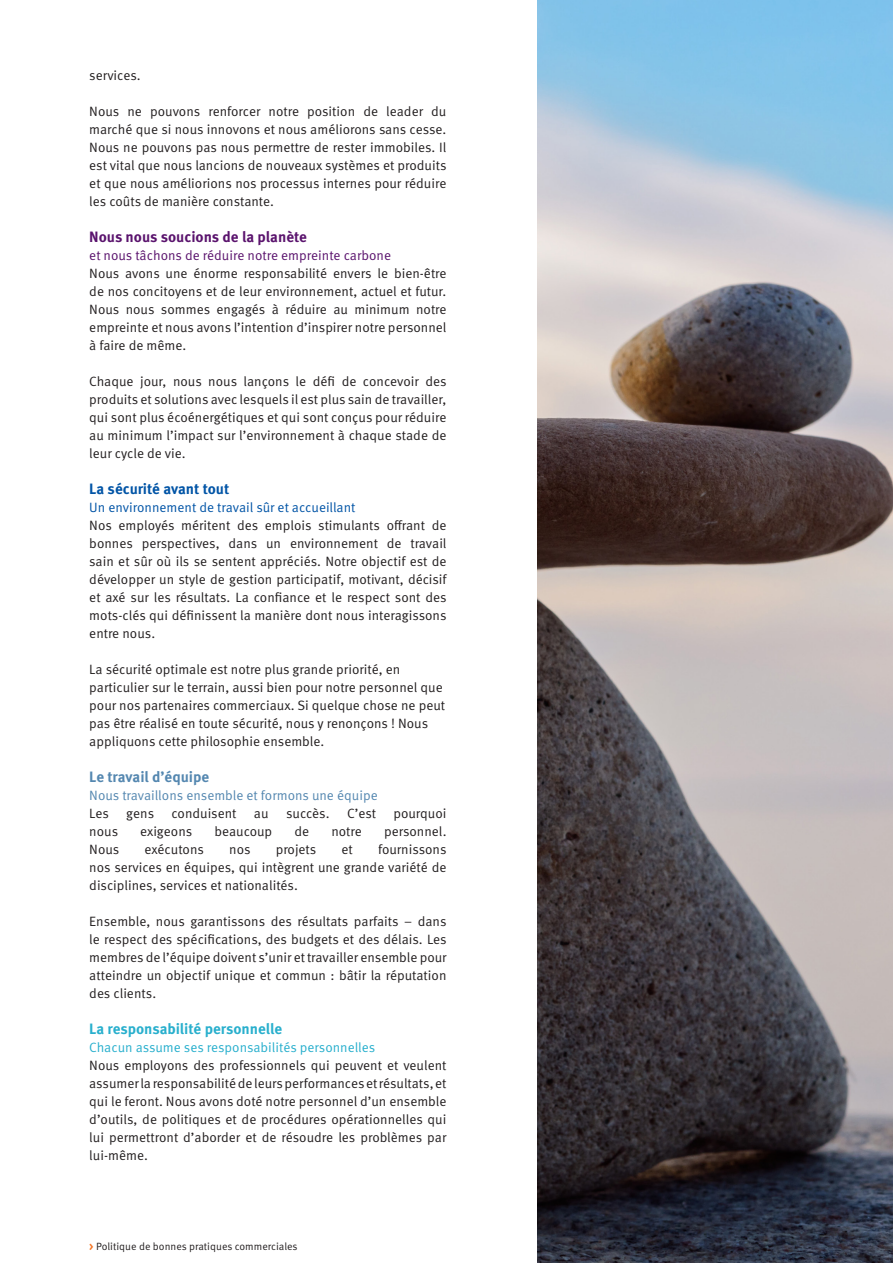
<style>
.page{position:relative;width:893px;height:1263px;background:#fff}
.page>*{position:absolute;margin:0;border:0;box-sizing:border-box;transform-origin:0 0}
.t1{font:700 15px "Meta Pro";color:#5a136d}
.t2{font:700 15px "Meta Pro";color:#28afcd}
.t3{font:700 15px "Meta Pro";color:#0154a6}
.t4{font:700 15px "Meta Pro";color:#5487b0}
.t5{font:13.5px/18px "Meta Pro Norm";color:#231f20;text-align:justify}
.t6{font:13.5px "Meta Pro Norm";color:#5a136d}
.t7{font:13.5px "Meta Pro Norm";letter-spacing:-.005em;color:#28afcd}
.t8{font:13.5px "Meta Pro Norm";color:#5487b0}
.t9{font:13.5px "Meta Pro Norm";color:#0154a6}
.t10{font:10.5px "Meta Pro Norm";color:#231f20}
.s1{font-family:"Meta Pro";font-weight:700;color:#f57523}
</style>
<div class="page">
<img style="left:538px;top:0;width:355px;height:1263px">
<p class="t5" style="left:89px;top:66px;width:53px">services.</p>
<p class="t5" style="left:89px;top:102px;width:359px">Nous ne pouvons renforcer notre position de leader du marché que si nous innovons et nous améliorons sans cesse.<br>Nous ne pouvons pas nous permettre de rester immobiles. Il est vital que nous lancions de nouveaux systèmes et produits et que nous améliorions nos processus internes pour réduire les coûts de manière constante.</p>
<p class="t1" style="left:89px;top:225px;width:219px">Nous nous soucions de la planète</p>
<p class="t6" style="left:89px;top:245px;width:303px">et nous tâchons de réduire notre empreinte carbone</p>
<p class="t5" style="left:89px;top:264px;width:359px">Nous avons une énorme responsabilité envers le bien-être de nos concitoyens et de leur environnement, actuel et futur.<br>Nous nous sommes engagés à réduire au minimum notre empreinte et nous avons l’intention d’inspirer notre personnel à faire de même.</p>
<p class="t5" style="left:89px;top:372px;width:359px">Chaque jour, nous nous lançons le défi de concevoir des produits et solutions avec lesquels il est plus sain de travailler, qui sont plus écoénergétiques et qui sont conçus pour réduire au minimum l’impact sur l’environnement à chaque stade de leur cycle de vie.</p>
<p class="t3" style="left:89px;top:477px;width:142px">La sécurité avant tout</p>
<p class="t9" style="left:89px;top:497px;width:268px">Un environnement de travail sûr et accueillant</p>
<p class="t5" style="left:89px;top:516px;width:359px">Nos employés méritent des emplois stimulants offrant de bonnes perspectives, dans un environnement de travail sain et sûr où ils se sentent appréciés. Notre objectif est de développer un style de gestion participatif, motivant, décisif et axé sur les résultats. La confiance et le respect sont des mots-clés qui définissent la manière dont nous interagissons entre nous.</p>
<p class="t5" style="left:89px;top:660px;width:357px;text-align:left">La sécurité optimale est notre plus grande priorité, en particulier sur le terrain, aussi bien pour notre personnel que pour nos partenaires commerciaux. Si quelque chose ne peut pas être réalisé en toute sécurité, nous y renonçons ! Nous appliquons cette philosophie ensemble.</p>
<p class="t4" style="left:89px;top:765px;width:122px">Le travail d’équipe</p>
<p class="t8" style="left:89px;top:785px;width:290px">Nous travaillons ensemble et formons une équipe</p>
<p class="t5" style="left:89px;top:804px;width:21px">Les</p>
<p class="t5" style="left:126px;top:804px;width:29px">gens</p>
<p class="t5" style="left:171px;top:804px;width:67px">conduisent</p>
<p class="t5" style="left:254px;top:804px;width:16px">au</p>
<p class="t5" style="left:286px;top:804px;width:45px">succès.</p>
<p class="t5" style="left:347px;top:804px;width:31px">C’est</p>
<p class="t5" style="left:393px;top:804px;width:55px">pourquoi</p>
<p class="t5" style="left:89px;top:822px;width:30px">nous</p>
<p class="t5" style="left:140px;top:822px;width:54px">exigeons</p>
<p class="t5" style="left:214px;top:822px;width:59px">beaucoup</p>
<p class="t5" style="left:294px;top:822px;width:16px">de</p>
<p class="t5" style="left:331px;top:822px;width:32px">notre</p>
<p class="t5" style="left:384px;top:822px;width:64px">personnel.</p>
<p class="t5" style="left:89px;top:840px;width:32px">Nous</p>
<p class="t5" style="left:145px;top:840px;width:61px">exécutons</p>
<p class="t5" style="left:229px;top:840px;width:23px">nos</p>
<p class="t5" style="left:276px;top:840px;width:42px">projets</p>
<p class="t5" style="left:342px;top:840px;width:13px">et</p>
<p class="t5" style="left:89px;top:840px;width:359px;text-indent:289px">fournissons nos services en équipes, qui intègrent une grande variété de disciplines, services et nationalités.</p>
<p class="t5" style="left:89px;top:912px;width:359px">Ensemble, nous garantissons des résultats parfaits – dans le respect des spécifications, des budgets et des délais. Les membres de l’équipe doivent s’unir et travailler ensemble pour atteindre un objectif unique et commun : bâtir la réputation des clients.</p>
<p class="t2" style="left:89px;top:1017px;width:194px">La responsabilité personnelle</p>
<p class="t7" style="left:89px;top:1037px;width:288px">Chacun assume ses responsabilités personnelles</p>
<p class="t5" style="left:89px;top:1056px;width:359px">Nous employons des professionnels qui peuvent et veulent assumer la responsabilité de leurs performances et résultats, et qui le feront. Nous avons doté notre personnel d’un ensemble d’outils, de politiques et de procédures opérationnelles qui lui permettront d’aborder et de résoudre les problèmes par lui-même.</p>
<p class="t10" style="left:89px;top:1238px;width:210px"><span class="s1">&gt;</span> Politique de bonnes pratiques commerciales</p>
</div>
